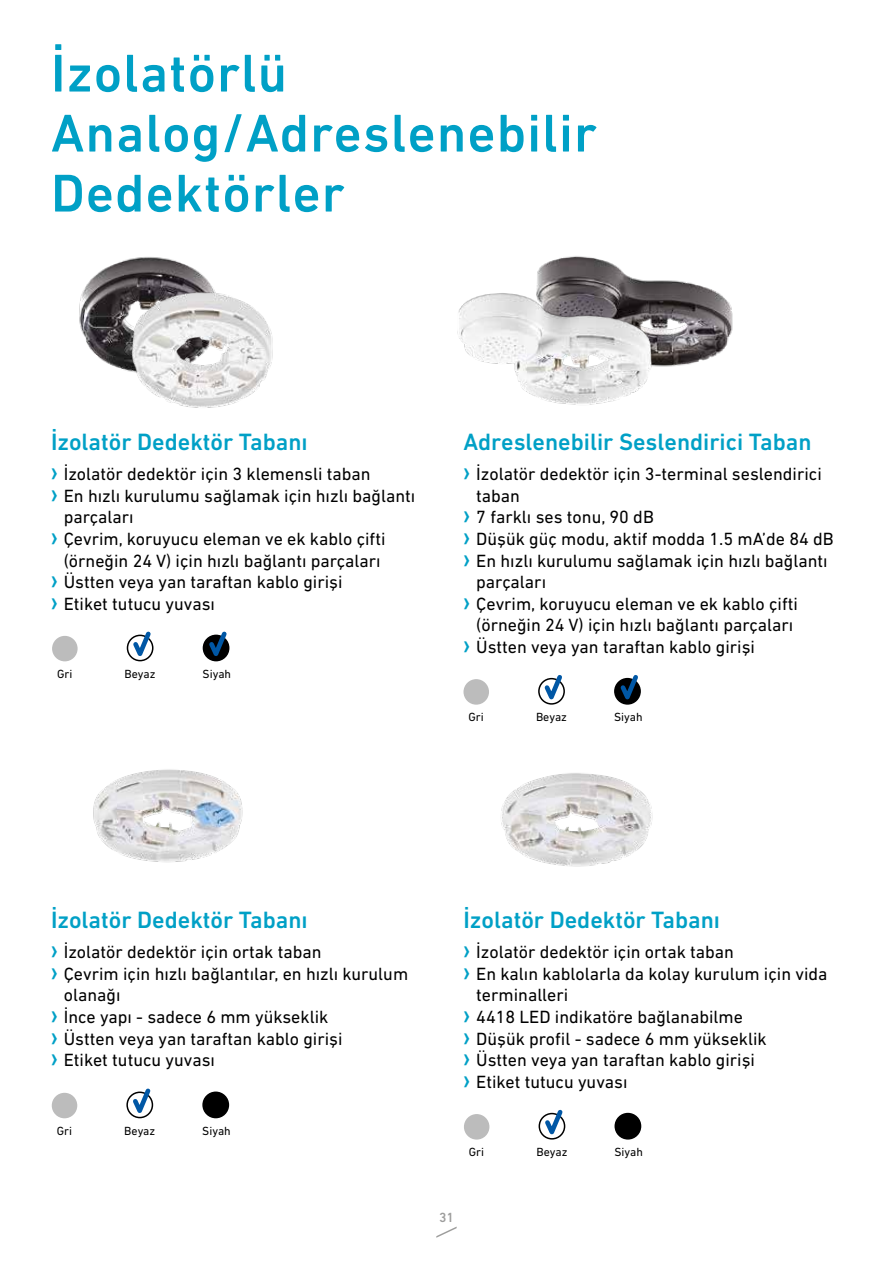
<style>
.page{position:relative;width:893px;height:1263px;background:#fff}
.page>*{position:absolute;margin:0;border:0;box-sizing:border-box;transform-origin:0 0}
.t1{font:500 54px/60px "DIN Next LT Pro";letter-spacing:.02em;color:#00a0c6}
.t2{font:500 24px "DIN Next LT Pro";color:#00a0c6}
.t3{font:18px "DIN Next LT Pro";color:#000}
.t4{font:500 13.5px "DIN Next LT Pro";color:#9d9d9c}
.t5{font:12px "DIN Next LT Pro";color:#000}
.s1{font-family:"Arial Narrow";font-weight:700;font-size:24px;color:#00a0c6}
</style>
<div class="page">
<img style="left:79px;top:257px;width:132px;height:111px">
<img style="left:118px;top:284px;width:155px;height:124px">
<img style="left:673px;top:280px;width:60px;height:87px">
<img style="left:457px;top:256px;width:216px;height:149px">
<img style="left:93px;top:769px;width:150px;height:94px">
<img style="left:501px;top:773px;width:152px;height:94px">
<div style="left:53px;top:637px;width:24px;height:24px;background:#bcbcbc;border-radius:50%"></div>
<div style="left:52px;top:636px;width:26px;height:25px;border:2px solid #bcbcbc;border-radius:50%"></div>
<div style="left:127px;top:635px;width:26px;height:26px;border:2px solid #000;border-radius:50%"></div>
<svg style="left:129px;top:631px;width:25px;height:31px"></svg>
<div style="left:203px;top:635px;width:26px;height:26px;border:2px solid #000;border-radius:50%"></div>
<svg style="left:205px;top:631px;width:25px;height:31px"></svg>
<div style="left:464px;top:680px;width:24px;height:24px;background:#bcbcbc;border-radius:50%"></div>
<div style="left:463px;top:679px;width:26px;height:26px;border:2px solid #bcbcbc;border-radius:50%"></div>
<div style="left:538px;top:678px;width:27px;height:27px;border:2px solid #000;border-radius:50%"></div>
<svg style="left:541px;top:675px;width:24px;height:30px"></svg>
<div style="left:614px;top:678px;width:27px;height:27px;border:2px solid #000;border-radius:50%"></div>
<svg style="left:617px;top:675px;width:24px;height:30px"></svg>
<div style="left:53px;top:1093px;width:24px;height:24px;background:#bcbcbc;border-radius:50%"></div>
<div style="left:52px;top:1093px;width:25px;height:25px;border:2px solid #bcbcbc;border-radius:50%"></div>
<div style="left:126px;top:1091px;width:27px;height:27px;border:2px solid #000;border-radius:50%"></div>
<svg style="left:129px;top:1088px;width:25px;height:31px"></svg>
<div style="left:203px;top:1092px;width:25px;height:25px;background:#000;border-radius:50%"></div>
<div style="left:202px;top:1091px;width:27px;height:27px;border:2px solid #000;border-radius:50%"></div>
<div style="left:465px;top:1115px;width:24px;height:24px;background:#bcbcbc;border-radius:50%"></div>
<div style="left:464px;top:1114px;width:25px;height:25px;border:2px solid #bcbcbc;border-radius:50%"></div>
<div style="left:539px;top:1113px;width:26px;height:26px;border:2px solid #000;border-radius:50%"></div>
<svg style="left:541px;top:1109px;width:25px;height:31px"></svg>
<div style="left:615px;top:1113px;width:25px;height:26px;background:#000;border-radius:50%"></div>
<div style="left:614px;top:1113px;width:27px;height:26px;border:2px solid #000;border-radius:50%"></div>
<svg style="left:436px;top:1226px;width:21px;height:12px"></svg>
<h1 class="t1" style="left:51px;top:43px;width:547px">İzolatörlü<br>Analog/Adreslenebilir<br>Dedektörler</h1>
<h2 class="t2" style="left:51px;top:428px;width:258px">İzolatör Dedektör Tabanı</h2>
<p class="t3" style="left:51px;top:464px;width:321px"><span class="s1">›</span> İzolatör dedektör için 3 klemensli taban</p>
<p class="t3" style="left:51px;top:485px;width:366px"><span class="s1">›</span> En hızlı kurulumu sağlamak için hızlı bağlantı</p>
<p class="t3" style="left:64px;top:507px;width:71px">parçaları</p>
<p class="t3" style="left:51px;top:528px;width:336px"><span class="s1">›</span> Çevrim, koruyucu eleman ve ek kablo çifti</p>
<p class="t3" style="left:64px;top:550px;width:318px">(örneğin 24 V) için hızlı bağlantı parçaları</p>
<p class="t3" style="left:51px;top:572px;width:293px"><span class="s1">›</span> Üstten veya yan taraftan kablo girişi</p>
<p class="t3" style="left:51px;top:593px;width:165px"><span class="s1">›</span> Etiket tutucu yuvası</p>
<p class="t5" style="left:57px;top:667px;width:17px">Gri</p>
<p class="t5" style="left:125px;top:667px;width:32px">Beyaz</p>
<p class="t5" style="left:203px;top:667px;width:30px">Siyah</p>
<h2 class="t2" style="left:463px;top:428px;width:350px">Adreslenebilir Seslendirici Taban</h2>
<p class="t3" style="left:463px;top:464px;width:360px"><span class="s1">›</span> İzolatör dedektör için 3-terminal seslendirici</p>
<p class="t3" style="left:476px;top:485px;width:45px">taban</p>
<p class="t3" style="left:463px;top:507px;width:192px"><span class="s1">›</span> 7 farklı ses tonu, 90 dB</p>
<p class="t3" style="left:463px;top:528px;width:372px"><span class="s1">›</span> Düşük güç modu, aktif modda 1.5 mA’de 84 dB</p>
<p class="t3" style="left:463px;top:550px;width:366px"><span class="s1">›</span> En hızlı kurulumu sağlamak için hızlı bağlantı</p>
<p class="t3" style="left:476px;top:572px;width:71px">parçaları</p>
<p class="t3" style="left:463px;top:593px;width:336px"><span class="s1">›</span> Çevrim, koruyucu eleman ve ek kablo çifti</p>
<p class="t3" style="left:476px;top:615px;width:318px">(örneğin 24 V) için hızlı bağlantı parçaları</p>
<p class="t3" style="left:463px;top:636px;width:293px"><span class="s1">›</span> Üstten veya yan taraftan kablo girişi</p>
<p class="t5" style="left:468px;top:710px;width:17px">Gri</p>
<p class="t5" style="left:536px;top:710px;width:32px">Beyaz</p>
<p class="t5" style="left:614px;top:710px;width:30px">Siyah</p>
<h2 class="t2" style="left:51px;top:906px;width:258px">İzolatör Dedektör Tabanı</h2>
<p class="t3" style="left:51px;top:941px;width:272px"><span class="s1">›</span> İzolatör dedektör için ortak taban</p>
<p class="t3" style="left:51px;top:963px;width:359px"><span class="s1">›</span> Çevrim için hızlı bağlantılar, en hızlı kurulum</p>
<p class="t3" style="left:64px;top:985px;width:58px">olanağı</p>
<p class="t3" style="left:51px;top:1006px;width:279px"><span class="s1">›</span> İnce yapı - sadece 6 mm yükseklik</p>
<p class="t3" style="left:51px;top:1028px;width:293px"><span class="s1">›</span> Üstten veya yan taraftan kablo girişi</p>
<p class="t3" style="left:51px;top:1049px;width:165px"><span class="s1">›</span> Etiket tutucu yuvası</p>
<p class="t5" style="left:57px;top:1123px;width:17px">Gri</p>
<p class="t5" style="left:124px;top:1123px;width:32px">Beyaz</p>
<p class="t5" style="left:202px;top:1123px;width:30px">Siyah</p>
<h2 class="t2" style="left:463px;top:906px;width:258px">İzolatör Dedektör Tabanı</h2>
<p class="t3" style="left:463px;top:941px;width:272px"><span class="s1">›</span> İzolatör dedektör için ortak taban</p>
<p class="t3" style="left:463px;top:963px;width:366px"><span class="s1">›</span> En kalın kablolarla da kolay kurulum için vida</p>
<p class="t3" style="left:476px;top:985px;width:94px">terminalleri</p>
<p class="t3" style="left:463px;top:1006px;width:281px"><span class="s1">›</span> 4418 LED indikatöre bağlanabilme</p>
<p class="t3" style="left:463px;top:1028px;width:305px"><span class="s1">›</span> Düşük profil - sadece 6 mm yükseklik</p>
<p class="t3" style="left:463px;top:1049px;width:293px"><span class="s1">›</span> Üstten veya yan taraftan kablo girişi</p>
<p class="t3" style="left:463px;top:1071px;width:165px"><span class="s1">›</span> Etiket tutucu yuvası</p>
<p class="t5" style="left:469px;top:1145px;width:17px">Gri</p>
<p class="t5" style="left:536px;top:1145px;width:32px">Beyaz</p>
<p class="t5" style="left:614px;top:1145px;width:30px">Siyah</p>
<p class="t4" style="left:439px;top:1210px;width:16px">31</p>
</div>
